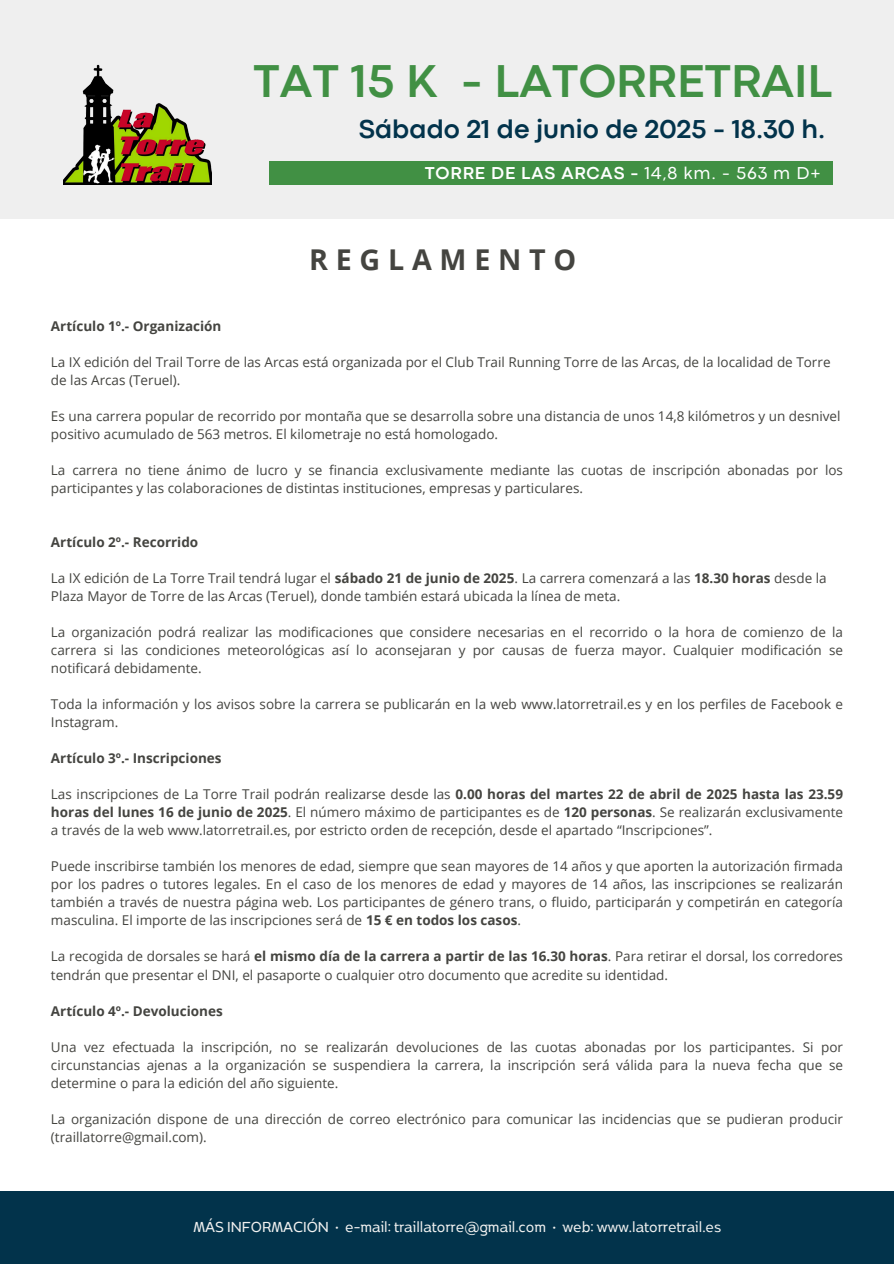
<style>
.page{position:relative;width:894px;height:1264px;background:#fff}
.page>*{position:absolute;margin:0;border:0;box-sizing:border-box;transform-origin:0 0}
.t1{font:700 48px "Codec Pro";color:#419044}
.t2{font:700 28.65px "Open Sans";letter-spacing:.27em;color:#444440}
.t3{font:700 27px "Codec Pro";color:#02334b}
.t4{font:700 18px "Codec Pro";letter-spacing:.045em;color:#fff}
.t5{font:17.25px "Boriboon";color:#f1f1f0}
.t6{font:13.5px/18px "Open Sans";color:#444440}
.t7{font:700 13.5px "Open Sans";color:#444440}
.s1{font-weight:400}
.s2{font-weight:700}
</style>
<div class="page">
<div style="left:0;top:0;width:893px;height:218px;background:#efefef"></div>
<div style="left:0;top:1191px;width:893px;height:72px;background:#02334b"></div>
<img style="left:63px;top:64px;width:149px;height:121px">
<div style="left:269px;top:161px;width:563px;height:24px;background:#419044"></div>
<p class="t1" style="left:253px;top:64px;width:581px">TAT 15 K - LATORRETRAIL</p>
<p class="t3" style="left:359px;top:119px;width:468px">Sábado 21 de junio de 2025 - 18.30 h.</p>
<h5 class="t4" style="left:424px;top:166px;width:397px">TORRE DE LAS ARCAS - <span class="s1">14,8 km. - 563 m D+</span></h5>
<p class="t2" style="left:309px;top:239px;width:269px">REGLAMENTO</p>
<p class="t7" style="left:51px;top:317px;width:172px">Artículo 1º.- Organización</p>
<p class="t6" style="left:51px;top:353px;width:780px">La IX edición del Trail Torre de las Arcas está organizada por el Club Trail Running Torre de las Arcas, de la localidad de Torre de las Arcas (Teruel).</p>
<h1 class="t6" style="left:51px;top:407px;width:790px">Es una carrera popular de recorrido por montaña que se desarrolla sobre una distancia de unos 14,8 kilómetros y un desnivel positivo acumulado de 563 metros. El kilometraje no está homologado.</h1>
<h3 class="t6" style="left:51px;top:461px;width:793px">La carrera no tiene ánimo de lucro y se financia exclusivamente mediante las cuotas de inscripción abonadas por los participantes y las colaboraciones de distintas instituciones, empresas y particulares.</h3>
<h4 class="t7" style="left:51px;top:533px;width:149px">Artículo 2º.- Recorrido</h4>
<h2 class="t6" style="left:51px;top:569px;width:777px">La IX edición de La Torre Trail tendrá lugar el <span class="s2">sábado 21 de junio de 2025</span>. La carrera comenzará a las <span class="s2">18.30 horas</span> desde la<br>Plaza Mayor de Torre de las Arcas (Teruel), donde también estará ubicada la línea de meta.</h2>
<h5 class="t6" style="left:51px;top:623px;width:793px;text-align:justify">La organización podrá realizar las modificaciones que considere necesarias en el recorrido o la hora de comienzo de la carrera si las condiciones meteorológicas así lo aconsejaran y por causas de fuerza mayor. Cualquier modificación se notificará debidamente.</h5>
<p class="t6" style="left:51px;top:695px;width:793px">Toda la información y los avisos sobre la carrera se publicarán en la web www.latorretrail.es y en los perfiles de Facebook e<br>Instagram.</p>
<p class="t7" style="left:51px;top:749px;width:172px">Artículo 3º.- Inscripciones</p>
<h5 class="t6" style="left:51px;top:785px;width:793px;text-align:justify">Las inscripciones de La Torre Trail podrán realizarse desde las <span class="s2">0.00 horas del martes 22 de abril de 2025 hasta las 23.59 horas del lunes 16 de junio de 2025</span>. El número máximo de participantes es de <span class="s2">120 personas</span>. Se realizarán exclusivamente a través de la web www.latorretrail.es, por estricto orden de recepción, desde el apartado “Inscripciones”.</h5>
<p class="t6" style="left:51px;top:857px;width:793px;text-align:justify">Puede inscribirse también los menores de edad, siempre que sean mayores de 14 años y que aporten la autorización firmada por los padres o tutores legales. En el caso de los menores de edad y mayores de 14 años, las inscripciones se realizarán también a través de nuestra página web. Los participantes de género trans, o fluido, participarán y competirán en categoría masculina. El importe de las inscripciones será de <span class="s2">15 € en todos los casos</span>.</p>
<p class="t6" style="left:51px;top:947px;width:793px">La recogida de dorsales se hará <span class="s2">el mismo día de la carrera a partir de las 16.30 horas</span>. Para retirar el dorsal, los corredores tendrán que presentar el DNI, el pasaporte o cualquier otro documento que acredite su identidad.</p>
<p class="t7" style="left:51px;top:1001px;width:173px">Artículo 4º.- Devoluciones</p>
<h5 class="t6" style="left:51px;top:1037px;width:793px;text-align:justify">Una vez efectuada la inscripción, no se realizarán devoluciones de las cuotas abonadas por los participantes. Si por circunstancias ajenas a la organización se suspendiera la carrera, la inscripción será válida para la nueva fecha que se determine o para la edición del año siguiente.</h5>
<p class="t6" style="left:51px;top:1109px;width:793px">La organización dispone de una dirección de correo electrónico para comunicar las incidencias que se pudieran producir (traillatorre@gmail.com).</p>
<p class="t5" style="left:193px;top:1216px;width:529px">MÁS INFORMACIÓN · e-mail: traillatorre@gmail.com · web: www.latorretrail.es</p>
</div>
